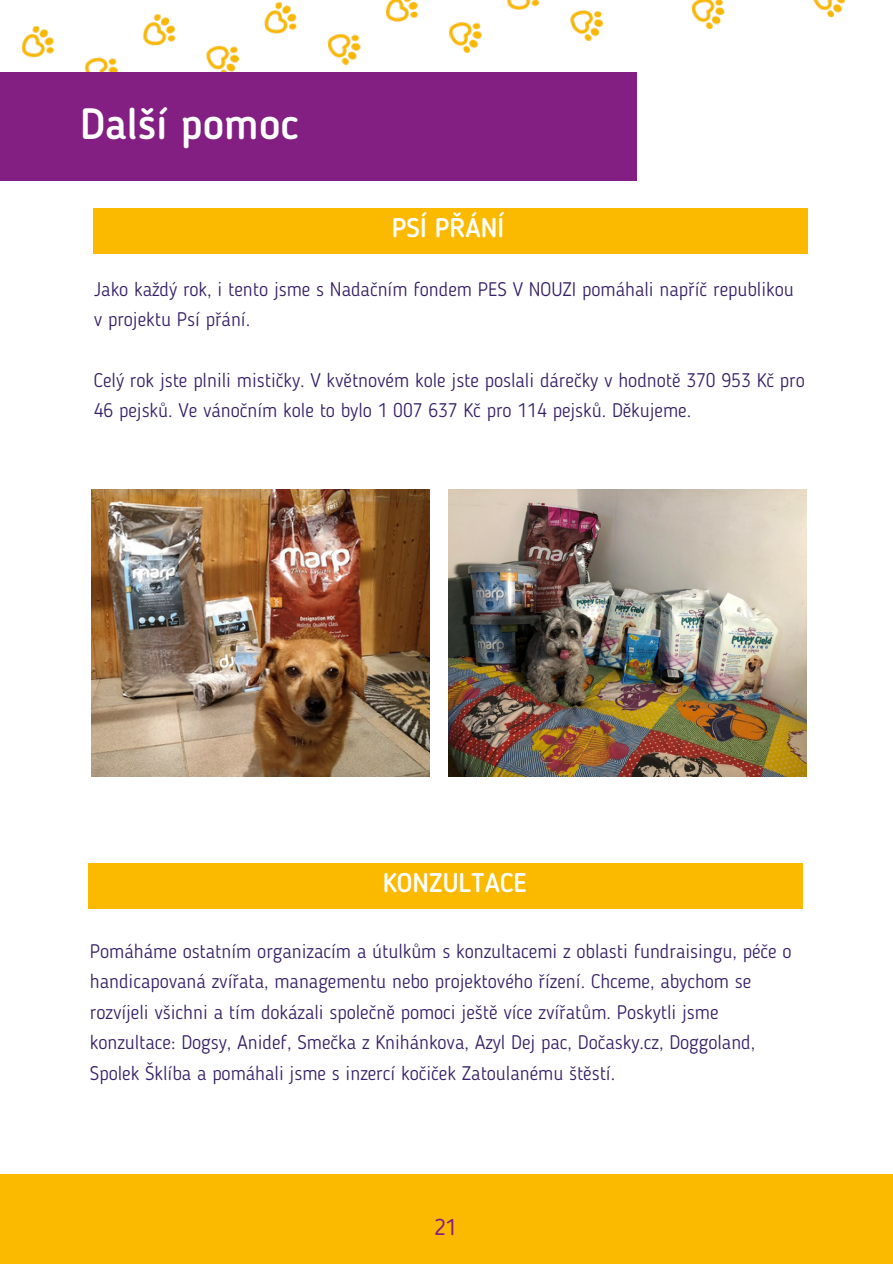
<style>
.page{position:relative;width:893px;height:1264px;background:#fff}
.page>*{position:absolute;margin:0;border:0;box-sizing:border-box;transform-origin:0 0}
.t1{font:500 43.5px "Blogger Sans";color:#fff}
.t2{font:500 26.85px "Blogger Sans";color:#fff}
.t3{font:22.5px "Blogger Sans";color:#831f82}
.t4{font:300 19.5px/30.3px "Blogger Sans";color:#351e67}
</style>
<div class="page">
<div style="left:0;top:1174px;width:892px;height:89px;background:#fbba00"></div>
<img style="left:448px;top:489px;width:358px;height:287px">
<div style="left:93px;top:208px;width:714px;height:45px;background:#fbba00"></div>
<img style="left:21px;top:0;width:824px;height:108px">
<div style="left:0;top:72px;width:636px;height:108px;background:#831f82"></div>
<img style="left:91px;top:489px;width:339px;height:287px">
<div style="left:88px;top:863px;width:715px;height:46px;background:#fbba00"></div>
<p class="t1" style="left:80px;top:106px;width:220px">Další pomoc</p>
<p class="t2" style="left:392px;top:216px;width:114px">PSÍ PŘÁNÍ</p>
<p class="t4" style="left:94px;top:275px;width:701px">Jako každý rok, i tento jsme s Nadačním fondem PES V NOUZI pomáhali napříč republikou v projektu Psí přání.</p>
<p class="t4" style="left:94px;top:366px;width:712px">Celý rok jste plnili mističky. V květnovém kole jste poslali dárečky v hodnotě 370 953 Kč pro<br>46 pejsků. Ve vánočním kole to bylo 1 007 637 Kč pro 114 pejsků. Děkujeme.</p>
<p class="t2" style="left:383px;top:872px;width:145px">KONZULTACE</p>
<p class="t4" style="left:90px;top:937px;width:703px">Pomáháme ostatním organizacím a útulkům s konzultacemi z oblasti fundraisingu, péče o handicapovaná zvířata, managementu nebo projektového řízení. Chceme, abychom se rozvíjeli všichni a tím dokázali společně pomoci ještě více zvířatům. Poskytli jsme konzultace: Dogsy, Anidef, Smečka z Knihánkova, Azyl Dej pac, Dočasky.cz, Doggoland, Spolek Šklíba a pomáhali jsme s inzercí kočiček Zatoulanému štěstí.</p>
<p class="t3" style="left:434px;top:1217px;width:24px">21</p>
</div>
